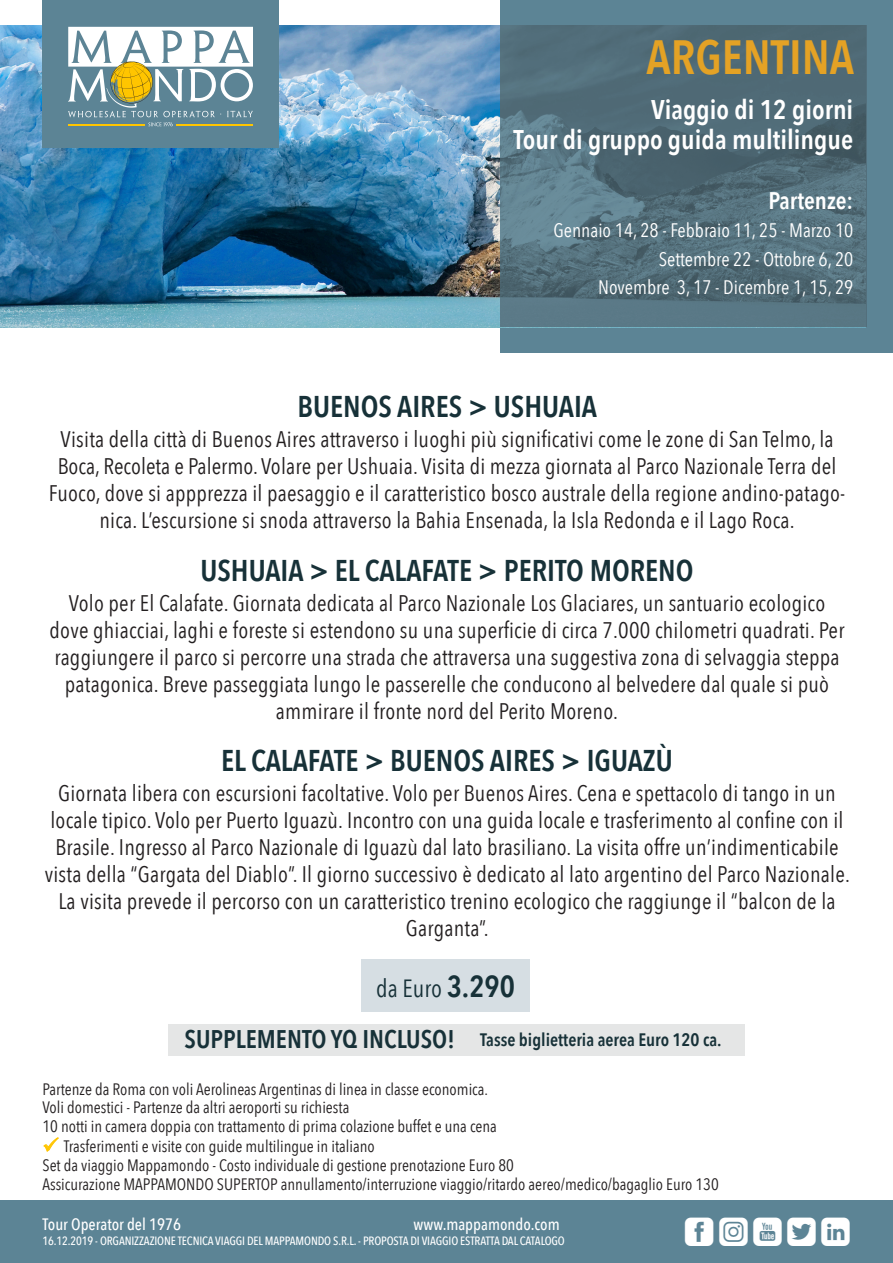
<style>
.page{position:relative;width:893px;height:1263px;background:#fff}
.page>*{position:absolute;margin:0;border:0;box-sizing:border-box;transform-origin:0 0}
.t1{font:600 48px "Avenir Next Condensed";color:#e4a225}
.t2{font:36px "Mappamondoutil";letter-spacing:.125em;color:#fff}
.t3{font:600 30px "Avenir Next Condensed";color:#173138}
.t4{font:600 27px/30px "Avenir Next Condensed";color:#fff;text-align:right}
.t5{font:24.9px "Avenir Next Condensed";color:#173138}
.t6{font:600 24px "Avenir Next Condensed";color:#fff}
.t7{font:22.5px/27px "Avenir Next Condensed";letter-spacing:.01em;color:#231f20;text-align:center}
.t8{font:19.5px/28.5px "Avenir Next Condensed";color:#fff;text-align:right}
.t9{font:600 18px "Avenir Next Condensed";color:#173138}
.t10{font:16.5px/18px "Avenir Next Condensed";color:#231f20}
.t11{font:500 16.5px "Avenir Next Condensed";color:#fff}
.t12{font:500 12px "Avenir Next Condensed";letter-spacing:-.01em;color:#fff}
.s1{font-weight:600;font-size:30.45px}
.s2{font-size:25.5px}
</style>
<div class="page">
<div style="left:500px;top:0;width:393px;height:353px;background:#5c8495"></div>
<img style="left:0;top:26px;width:500px;height:301px">
<div style="left:0;top:1200px;width:893px;height:63px;background:#5c8495"></div>
<div style="left:361px;top:959px;width:169px;height:53px;background:#d6dee3"></div>
<div style="left:43px;top:0;width:236px;height:148px;background:#5c8495"></div>
<svg style="left:68px;top:27px;width:185px;height:99px"></svg>
<div style="left:169px;top:1024px;width:576px;height:32px;background:#e5e6e6"></div>
<svg style="left:500px;top:26px;width:367px;height:301px;fill:#516d79"></svg>
<svg style="left:43px;top:1137px;width:16px;height:15px"></svg>
<h1 class="t1" style="left:646px;top:15px;width:209px">ARGENTINA</h1>
<p class="t4" style="left:514px;top:93px;width:341px">Viaggio di 12 giorni<br>Tour di gruppo guida multilingue</p>
<p class="t6" style="left:768px;top:179px;width:86px">Partenze:</p>
<p class="t8" style="left:553px;top:215px;width:301px">Gennaio 14, 28 - Febbraio 11, 25 - Marzo 10<br>Settembre 22 - Ottobre 6, 20<br>Novembre 3, 17 - Dicembre 1, 15, 29</p>
<h3 class="t3" style="left:297px;top:381px;width:301px">BUENOS AIRES &gt; USHUAIA</h3>
<p class="t7" style="left:49px;top:424px;width:798px">Visita della città di Buenos Aires attraverso i luoghi più significativi come le zone di San Telmo, la Boca, Recoleta e Palermo. Volare per Ushuaia. Visita di mezza giornata al Parco Nazionale Terra del Fuoco, dove si appprezza il paesaggio e il caratteristico bosco australe della regione andino-patago&shy;nica. L’escursione si snoda attraverso la Bahia Ensenada, la Isla Redonda e il Lago Roca.</p>
<h3 class="t3" style="left:200px;top:544px;width:495px">USHUAIA &gt; EL CALAFATE &gt; PERITO MORENO</h3>
<p class="t7" style="left:50px;top:588px;width:796px">Volo per El Calafate. Giornata dedicata al Parco Nazionale Los Glaciares, un santuario ecologico dove ghiacciai, laghi e foreste si estendono su una superficie di circa 7.000 chilometri quadrati. Per raggiungere il parco si percorre una strada che attraversa una suggestiva zona di selvaggia steppa patagonica. Breve passeggiata lungo le passerelle che conducono al belvedere dal quale si può ammirare il fronte nord del Perito Moreno.</p>
<h3 class="t3" style="left:221px;top:735px;width:453px">EL CALAFATE &gt; BUENOS AIRES &gt; IGUAZÙ</h3>
<p class="t7" style="left:45px;top:778px;width:807px">Giornata libera con escursioni facoltative. Volo per Buenos Aires. Cena e spettacolo di tango in un locale tipico. Volo per Puerto Iguazù. Incontro con una guida locale e trasferimento al confine con il Brasile. Ingresso al Parco Nazionale di Iguazù dal lato brasiliano. La visita offre un’indimenticabile vista della “Gargata del Diablo”. Il giorno successivo è dedicato al lato argentino del Parco Nazionale.<br>La visita prevede il percorso con un caratteristico trenino ecologico che raggiunge il “balcon de la Garganta”.</p>
<p class="t5" style="left:376px;top:967px;width:140px">da Euro <span class="s1">3.290</span></p>
<p class="t9" style="left:185px;top:1024px;width:539px"><span class="s2">SUPPLEMENTO YQ INCLUSO!</span> Tasse biglietteria aerea Euro 120 ca.</p>
<p class="t10" style="left:43px;top:1079px;width:447px">Partenze da Roma con voli Aerolineas Argentinas di linea in classe economica.<br>Voli domestici - Partenze da altri aeroporti su richiesta</p>
<p class="t10" style="left:43px;top:1116px;width:456px">10 notti in camera doppia con trattamento di prima colazione buffet e una cena</p>
<p class="t10" style="left:64px;top:1136px;width:312px">Trasferimenti e visite con guide multilingue in italiano</p>
<p class="t10" style="left:43px;top:1155px;width:473px">Set da viaggio Mappamondo - Costo individuale di gestione prenotazione Euro 80</p>
<p class="t10" style="left:43px;top:1174px;width:678px">Assicurazione MAPPAMONDO SUPERTOP annullamento/interruzione viaggio/ritardo aereo/medico/bagaglio Euro 130</p>
<p class="t11" style="left:43px;top:1214px;width:140px">Tour Operator del 1976</p>
<p class="t11" style="left:414px;top:1214px;width:148px">www.mappamondo.com</p>
<p class="t12" style="left:43px;top:1233px;width:524px">16.12.2019 - ORGANIZZAZIONE TECNICA VIAGGI DEL MAPPAMONDO S.R.L. - PROPOSTA DI VIAGGIO ESTRATTA DAL CATALOGO</p>
<h2 class="t2" style="left:685px;top:1212px;width:167px">fiytl</h2>
</div>
